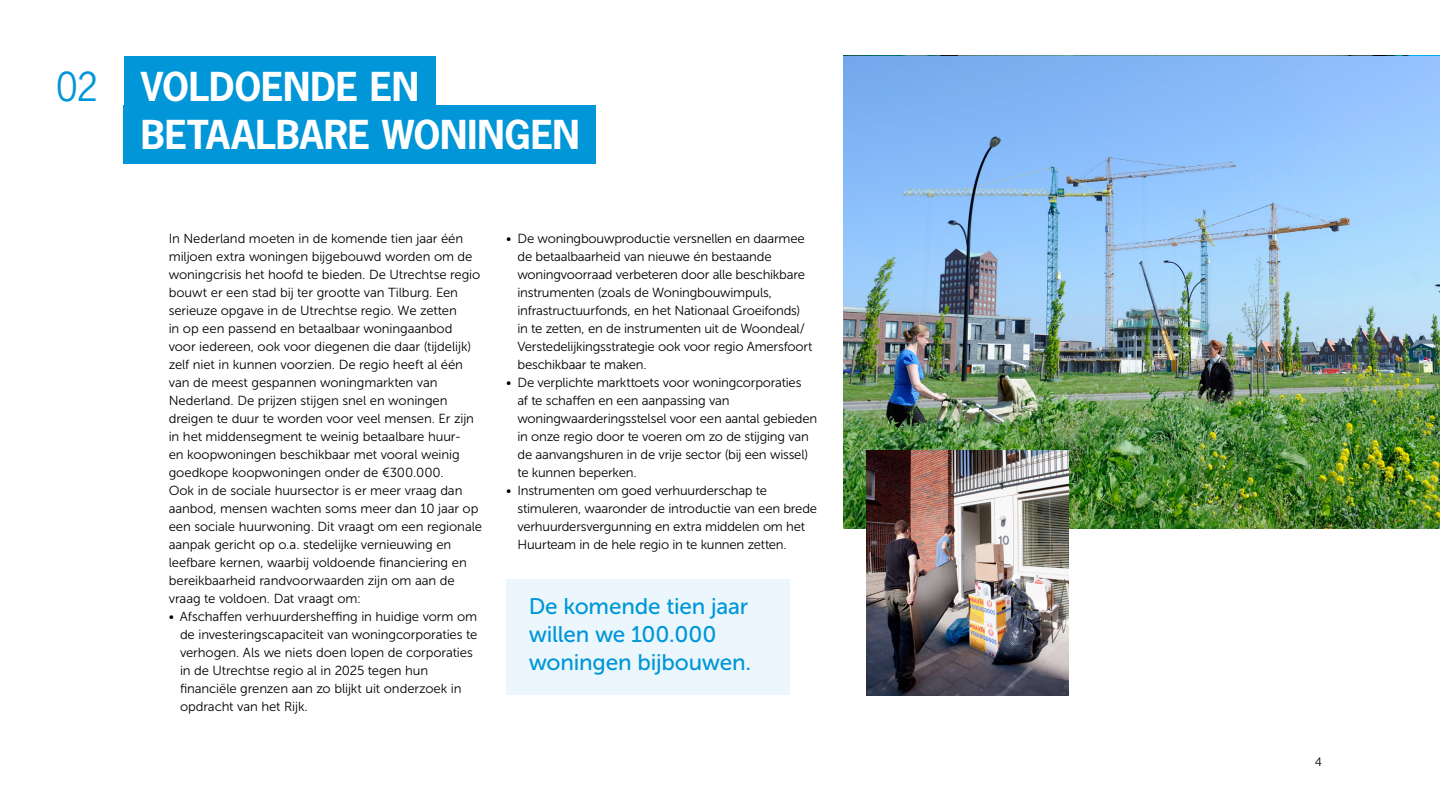
<style>
.page{position:relative;width:1440px;height:810px;background:#fff}
.page>*{position:absolute;margin:0;border:0;box-sizing:border-box;transform-origin:0 0}
.KOP_KAPITAAL{font:700 37.5px "News Gothic Std";letter-spacing:-.005em;color:#fff}
.t1{font:37.5px "News Gothic Std";color:#0096d8}
.QUOTE{font:22.5px/27.8px "Museo Sans 500";letter-spacing:-.01em;color:#0096d8}
.BROOD{font:13.12px/18px "Museo Sans 300";letter-spacing:-.01em;color:#000}
.t2{font:12px "Museo Sans 300";color:#000}
</style>
<div class="page">
<div style="left:124px;top:56px;width:312px;height:59px;background:#0096d8"></div>
<div style="left:124px;top:105px;width:472px;height:59px;background:#0096d8"></div>
<img style="left:844px;top:56px;width:596px;height:473px">
<img style="left:866px;top:450px;width:203px;height:245px">
<div style="left:506px;top:580px;width:284px;height:115px;background:#ebf7fc"></div>
<p class="t1" style="left:56px;top:63px;width:43px">02</p>
<p class="KOP_KAPITAAL" style="left:141px;top:62px;width:280px">VOLDOENDE EN</p>
<p class="KOP_KAPITAAL" style="left:141px;top:110px;width:441px">BETAALBARE WONINGEN</p>
<p class="BROOD" style="left:169px;top:230px;width:315px">In Nederland moeten in de komende tien jaar één miljoen extra woningen bijgebouwd worden om de woningcrisis het hoofd te bieden. De Utrechtse regio bouwt er een stad bij ter grootte van Tilburg. Een serieuze opgave in de Utrechtse regio. We zetten<br>in op een passend en betaalbaar woningaanbod voor iedereen, ook voor diegenen die daar (tijdelijk) zelf niet in kunnen voorzien. De regio heeft al één van de meest gespannen woningmarkten van Nederland. De prijzen stijgen snel en woningen dreigen te duur te worden voor veel mensen. Er zijn in het middensegment te weinig betaalbare huur-<br>en koopwoningen beschikbaar met vooral weinig goedkope koopwoningen onder de €300.000.<br>Ook in de sociale huursector is er meer vraag dan aanbod, mensen wachten soms meer dan 10 jaar op een sociale huurwoning. Dit vraagt om een regionale aanpak gericht op o.a. stedelijke vernieuwing en leefbare kernen, waarbij voldoende financiering en bereikbaarheid randvoorwaarden zijn om aan de vraag te voldoen. Dat vraagt om:</p>
<p class="BROOD" style="left:180px;top:608px;width:299px;text-indent:-11px">• Afschaffen verhuurdersheffing in huidige vorm om de investeringscapaciteit van woningcorporaties te verhogen. Als we niets doen lopen de corporaties in de Utrechtse regio al in 2025 tegen hun financiële grenzen aan zo blijkt uit onderzoek in opdracht van het Rijk.</p>
<p class="BROOD" style="left:518px;top:230px;width:297px;text-indent:-11px">• De woningbouwproductie versnellen en daarmee de betaalbaarheid van nieuwe én bestaande woningvoorraad verbeteren door alle beschikbare instrumenten (zoals de Woningbouwimpuls, infrastructuurfonds, en het Nationaal Groeifonds) in te zetten, en de instrumenten uit de Woondeal/ Verstedelijkingsstrategie ook voor regio Amersfoort beschikbaar te maken.</p>
<p class="BROOD" style="left:518px;top:374px;width:301px;text-indent:-11px">• De verplichte markttoets voor woningcorporaties<br>af te schaffen en een aanpassing van woningwaarderingsstelsel voor een aantal gebieden in onze regio door te voeren om zo de stijging van de aanvangshuren in de vrije sector (bij een wissel) te kunnen beperken.</p>
<p class="BROOD" style="left:518px;top:482px;width:301px;text-indent:-11px">• Instrumenten om goed verhuurderschap te stimuleren, waaronder de introductie van een brede verhuurdersvergunning en extra middelen om het Huurteam in de hele regio in te kunnen zetten.</p>
<p class="QUOTE" style="left:529px;top:593px;width:224px">De komende tien jaar willen we 100.000 woningen bijbouwen.</p>
<p class="t2" style="left:1315px;top:755px;width:9px">4</p>
</div>
